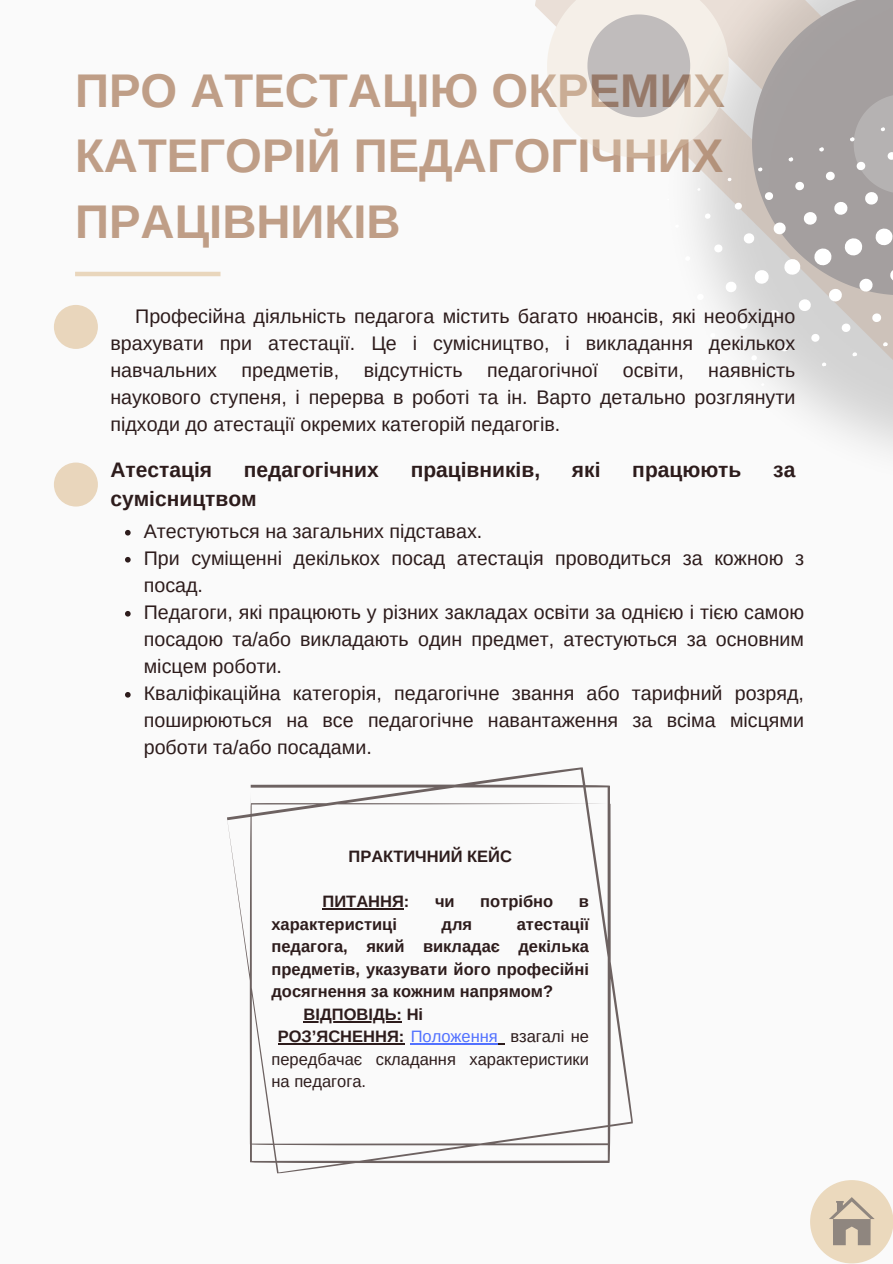
<style>
.page{position:relative;width:893px;height:1264px;background:#fff}
.page>*{position:absolute;margin:0;border:0;box-sizing:border-box;transform-origin:0 0}
.t1{font:700 47.25px/65.2px "Arimo";color:#bf9e87;text-align:justify}
.t2{font:700 21px "Arimo";color:#2d1c1c}
.t3{font:19.65px/27px "Arimo";color:#2d1c1c;text-align:justify}
.t4{font:700 16.5px/22.5px "Arimo";color:#2d1c1c;text-align:justify}
.t5{font:16.5px/22.5px "Arimo";color:#2d1c1c;text-align:justify}
.s1{font-weight:700}
.s2{color:#5271ff}
</style>
<div class="page">
<div style="left:0;top:0;width:892px;height:1263px;background:#fafafa"></div>
<div style="left:54px;top:305px;width:44px;height:44px;background:#e9d6bc;border-radius:50%"></div>
<div style="left:54px;top:462px;width:44px;height:44px;background:#e9d6bc;border-radius:50%"></div>
<svg style="left:125px;top:530px;width:6px;height:5px"></svg>
<svg style="left:125px;top:557px;width:6px;height:5px"></svg>
<svg style="left:125px;top:611px;width:6px;height:5px"></svg>
<svg style="left:125px;top:692px;width:6px;height:5px"></svg>
<svg style="left:760px;top:386px;width:132px;height:20px"></svg>
<svg style="left:547px;top:0;width:345px;height:386px"></svg>
<hr style="left:75px;top:272px;width:145px;height:4px;background:#e9d6bc">
<div style="left:810px;top:1180px;width:82px;height:83px;background:#ebd9bd;border-radius:50%"></div>
<svg style="left:829px;top:1197px;width:45px;height:48px"></svg>
<svg style="left:227px;top:767px;width:406px;height:406px"></svg>
<hr style="left:322px;top:908px;width:82px;height:1px;background:#2d1c1c">
<hr style="left:303px;top:1020px;width:99px;height:2px;background:#2d1c1c">
<hr style="left:278px;top:1043px;width:126px;height:1px;background:#2d1c1c">
<hr style="left:410px;top:1043px;width:88px;height:1px;background:#5271ff">
<p class="t1" style="left:75px;top:58px;width:651px">ПРО АТЕСТАЦІЮ ОКРЕМИХ КАТЕГОРІЙ ПЕДАГОГІЧНИХ ПРАЦІВНИКІВ</p>
<p class="t3" style="left:110px;top:303px;width:686px;text-indent:25px">Професійна діяльність педагога містить багато нюансів, які необхідно врахувати при атестації. Це і сумісництво, і викладання декількох навчальних предметів, відсутність педагогічної освіти, наявність наукового ступеня, і перерва в роботі та ін. Варто детально розглянути підходи до атестації окремих категорій педагогів.</p>
<p class="t2" style="left:110px;top:457px;width:103px">Атестація</p>
<p class="t2" style="left:244px;top:457px;width:136px">педагогічних</p>
<p class="t2" style="left:410px;top:457px;width:131px">працівників,</p>
<p class="t2" style="left:572px;top:457px;width:30px">які</p>
<p class="t2" style="left:632px;top:457px;width:111px">працюють</p>
<p class="t2" style="left:773px;top:457px;width:24px">за</p>
<p class="t2" style="left:110px;top:487px;width:148px">сумісництвом</p>
<p class="t3" style="left:144px;top:517px;width:340px">Атестуються на загальних підставах.</p>
<p class="t3" style="left:144px;top:544px;width:661px">При суміщенні декількох посад атестація проводиться за кожною з посад.</p>
<p class="t3" style="left:144px;top:598px;width:661px">Педагоги, які працюють у різних закладах освіти за однією і тією самою посадою та/або викладають один предмет, атестуються за основним місцем роботи.</p>
<p class="t3" style="left:144px;top:679px;width:661px">Кваліфікаційна категорія, педагогічне звання або тарифний розряд, поширюються на все педагогічне навантаження за всіма місцями роботи та/або посадами.</p>
<p class="t4" style="left:348px;top:845px;width:165px">ПРАКТИЧНИЙ КЕЙС</p>
<p class="t4" style="left:322px;top:890px;width:88px">ПИТАННЯ:</p>
<p class="t4" style="left:435px;top:890px;width:21px">чи</p>
<p class="t4" style="left:480px;top:890px;width:74px">потрібно</p>
<p class="t4" style="left:578px;top:890px;width:12px">в</p>
<p class="t4" style="left:271px;top:912px;width:127px">характеристиці</p>
<p class="t4" style="left:441px;top:912px;width:32px">для</p>
<p class="t4" style="left:271px;top:912px;width:319px;text-indent:245px">атестації педагога, який викладає декілька предметів, указувати його професійні досягнення за кожним напрямом?</p>
<p class="t4" style="left:303px;top:1002px;width:121px">ВІДПОВІДЬ: Ні</p>
<p class="t5" style="left:271px;top:1025px;width:319px;text-indent:6px"><span class="s1">РОЗ’ЯСНЕННЯ:</span> <span class="s2">Положення</span> взагалі не передбачає складання характеристики на педагога.</p>
</div>
